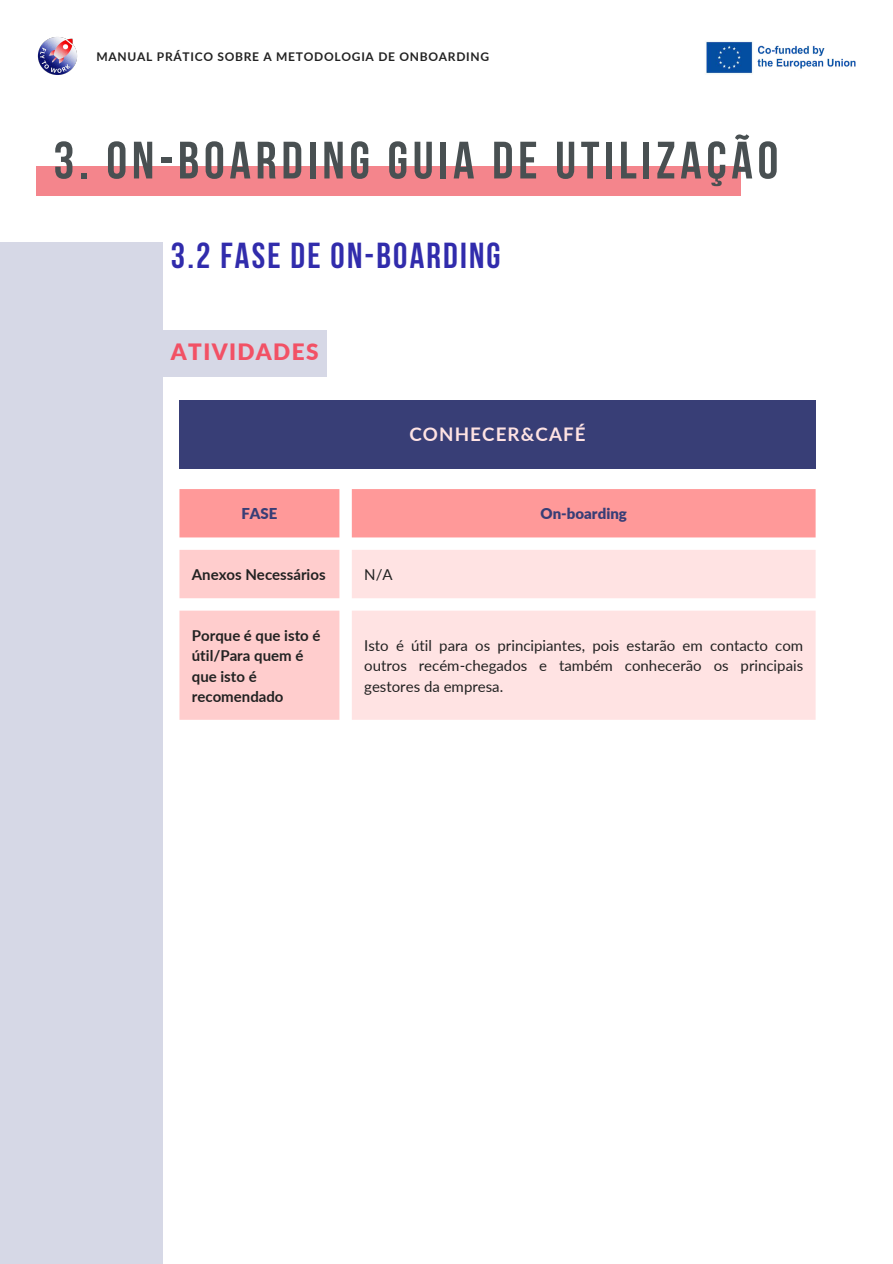
<style>
.page{position:relative;width:893px;height:1264px;background:#fff}
.page>*{position:absolute;margin:0;border:0;box-sizing:border-box;transform-origin:0 0}
.t1{font:700 52.5px "Bebas Neue";letter-spacing:.09em;color:#495052}
.t2{font:700 36px "Bebas Neue";letter-spacing:.06em;color:#312cac}
.t3{font:900 22.5px "Lato";letter-spacing:.06em;color:#f25165}
.t4{font:700 18.75px "Lato";letter-spacing:.06em;color:#ffe3e3}
.t5{font:15px/20.2px "Lato";color:#222;text-align:justify}
.t6{font:700 15px/20.2px "Lato";color:#222}
.t7{font:900 15px "Lato";color:#383e76}
.t8{font:700 12px "Lato";letter-spacing:.06em;color:#222}
</style>
<div class="page">
<div style="left:36px;top:166px;width:704px;height:30px;background:#f4858c"></div>
<img style="left:37px;top:37px;width:40px;height:38px">
<img style="left:706px;top:41px;width:150px;height:33px">
<div style="left:162px;top:330px;width:165px;height:46px;background:#d6d8e6"></div>
<div style="left:0;top:242px;width:162px;height:1021px;background:#d6d8e6"></div>
<div style="left:179px;top:489px;width:636px;height:48px;background:#f99"></div>
<svg style="left:179px;top:550px;width:160px;height:169px;background:#ffd0d0"></svg>
<svg style="left:352px;top:550px;width:463px;height:169px;background:#ffe5e5"></svg>
<div style="left:179px;top:401px;width:636px;height:68px;background:#383e76"></div>
<p class="t8" style="left:96px;top:49px;width:394px">MANUAL PRÁTICO SOBRE A METODOLOGIA DE ONBOARDING</p>
<h1 class="t1" style="left:53px;top:139px;width:726px">3. ON-BOARDING GUIA DE UTILIZAÇÃO</h1>
<h2 class="t2" style="left:171px;top:241px;width:331px">3.2 FASE DE ON-BOARDING</h2>
<h3 class="t3" style="left:171px;top:337px;width:149px">ATIVIDADES</h3>
<p class="t4" style="left:409px;top:423px;width:178px">CONHECER&amp;CAFÉ</p>
<p class="t7" style="left:241px;top:504px;width:38px">FASE</p>
<p class="t7" style="left:540px;top:504px;width:88px">On-boarding</p>
<p class="t6" style="left:192px;top:564px;width:135px">Anexos Necessários</p>
<p class="t5" style="left:364px;top:564px;width:30px">N/A</p>
<p class="t6" style="left:192px;top:625px;width:130px">Porque é que isto é útil/Para quem é que isto é recomendado</p>
<p class="t5" style="left:364px;top:635px;width:440px">Isto é útil para os principiantes, pois estarão em contacto com outros recém-chegados e também conhecerão os principais gestores da empresa.</p>
</div>
